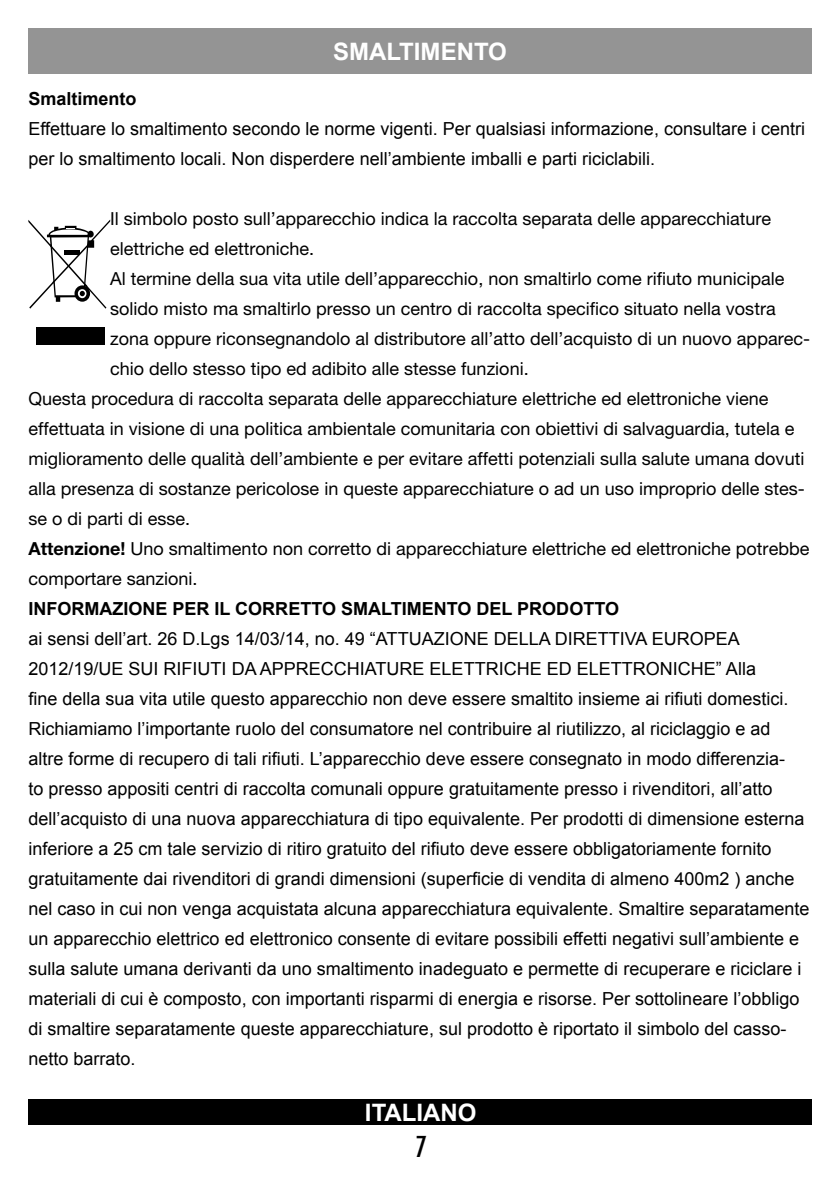
<style>
.page{position:relative;width:840px;height:1191px;background:#fff}
.page>*{position:absolute;margin:0;border:0;box-sizing:border-box;transform-origin:0 0}
.t1{font:500 condensed 28px "Futura";color:#000}
.t2{font:700 24px "Arial";color:#fff}
.t3{font:18px/30px "Arial";color:#000}
.t4{font:18px/30px "Helvetica Neue LT Pro";color:#000}
.t5{font:700 18px "Arial";color:#000}
.s1{font-weight:700}
</style>
<div class="page">
<div style="left:28px;top:1099px;width:783px;height:25px;background:#000"></div>
<div style="left:28px;top:28px;width:783px;height:46px;background:#949494"></div>
<div style="left:36px;top:327px;width:68px;height:18px;background:#000"></div>
<svg style="left:28px;top:220px;width:82px;height:89px"></svg>
<p class="t2" style="left:333px;top:36px;width:175px">SMALTIMENTO</p>
<p class="t5" style="left:28px;top:87px;width:110px">Smaltimento</p>
<p class="t3" style="left:28px;top:114px;width:777px">Effettuare lo smaltimento secondo le norme vigenti. Per qualsiasi informazione, consultare i centri per lo smaltimento locali. Non disperdere nell’ambiente imballi e parti riciclabili.</p>
<p class="t4" style="left:110px;top:203px;width:662px">Il simbolo posto sull’apparecchio indica la raccolta separata delle apparecchiature elettriche ed elettroniche.</p>
<p class="t4" style="left:110px;top:263px;width:701px">Al termine della sua vita utile dell’apparecchio, non smaltirlo come rifiuto municipale solido misto ma smaltirlo presso un centro di raccolta specifico situato nella vostra zona oppure riconsegnandolo al distributore all’atto dell’acquisto di un nuovo apparec&shy;chio dello stesso tipo ed adibito alle stesse funzioni.</p>
<p class="t4" style="left:28px;top:383px;width:777px">Questa procedura di raccolta separata delle apparecchiature elettriche ed elettroniche viene effettuata in visione di una politica ambientale comunitaria con obiettivi di salvaguardia, tutela e miglioramento delle qualità dell’ambiente e per evitare affetti potenziali sulla salute umana dovuti alla presenza di sostanze pericolose in queste apparecchiature o ad un uso improprio delle stes&shy;se o di parti di esse.</p>
<p class="t4" style="left:28px;top:533px;width:782px"><span class="s1">Attenzione!</span> Uno smaltimento non corretto di apparecchiature elettriche ed elettroniche potrebbe comportare sanzioni.</p>
<p class="t5" style="left:28px;top:597px;width:592px">INFORMAZIONE PER IL CORRETTO SMALTIMENTO DEL PRODOTTO</p>
<p class="t3" style="left:28px;top:624px;width:782px">ai sensi dell’art. 26 D.Lgs 14/03/14, no. 49 “ATTUAZIONE DELLA DIRETTIVA EUROPEA 2012/19/UE SUI RIFIUTI DA APPRECCHIATURE ELETTRICHE ED ELETTRONICHE” Alla<br>fine della sua vita utile questo apparecchio non deve essere smaltito insieme ai rifiuti domestici.<br>Richiamiamo l’importante ruolo del consumatore nel contribuire al riutilizzo, al riciclaggio e ad altre forme di recupero di tali rifiuti. L’apparecchio deve essere consegnato in modo differenzia-<br>to presso appositi centri di raccolta comunali oppure gratuitamente presso i rivenditori, all’atto dell’acquisto di una nuova apparecchiatura di tipo equivalente. Per prodotti di dimensione esterna inferiore a 25 cm tale servizio di ritiro gratuito del rifiuto deve essere obbligatoriamente fornito gratuitamente dai rivenditori di grandi dimensioni (superficie di vendita di almeno 400m2 ) anche nel caso in cui non venga acquistata alcuna apparecchiatura equivalente. Smaltire separatamente un apparecchio elettrico ed elettronico consente di evitare possibili effetti negativi sull’ambiente e sulla salute umana derivanti da uno smaltimento inadeguato e permette di recuperare e riciclare i materiali di cui è composto, con importanti risparmi di energia e risorse. Per sottolineare l’obbligo di smaltire separatamente queste apparecchiature, sul prodotto è riportato il simbolo del casso&shy;netto barrato.</p>
<h2 class="t2" style="left:365px;top:1096px;width:113px">ITALIANO</h2>
<h1 class="t1" style="left:415px;top:1128px;width:13px">7</h1>
</div>
